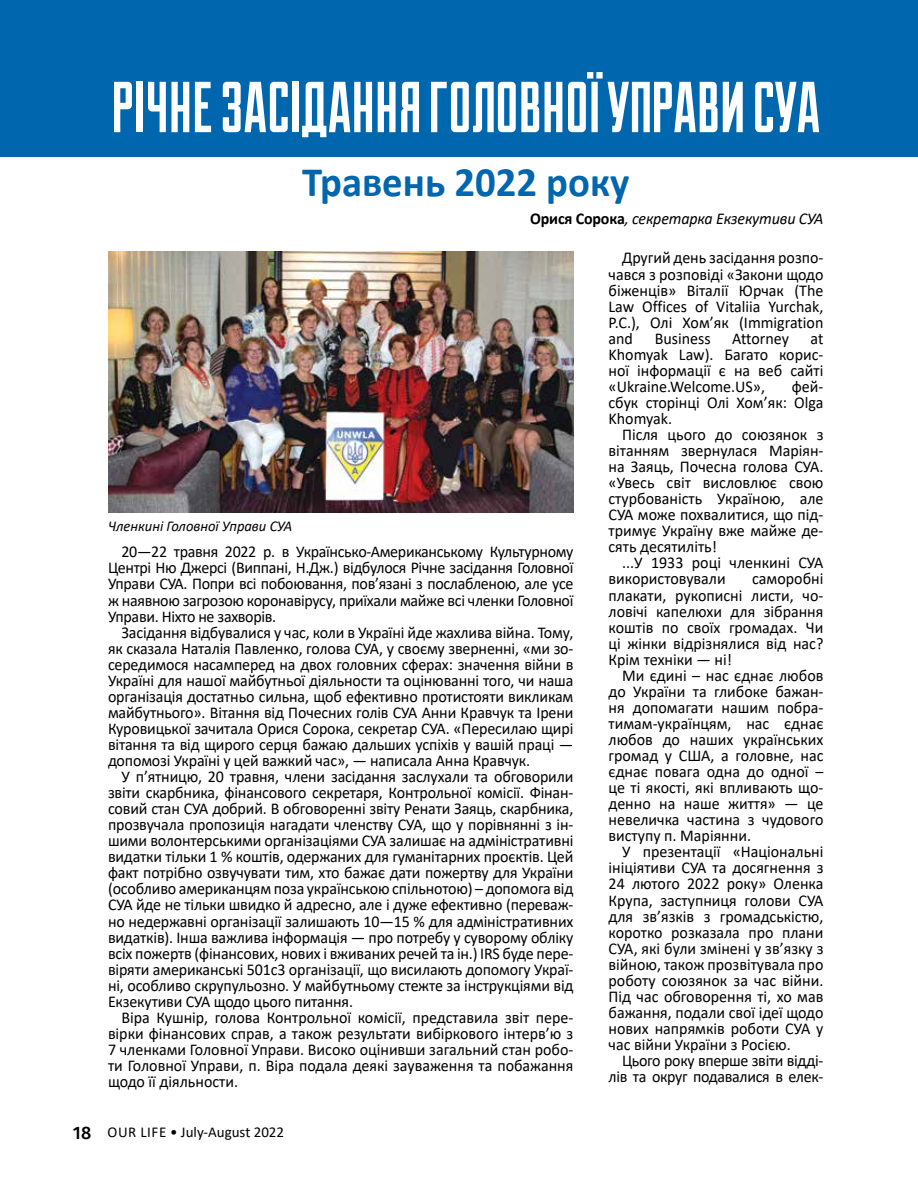
<style>
.page{position:relative;width:918px;height:1188px;background:#fff}
.page>*{position:absolute;margin:0;border:0;box-sizing:border-box;transform-origin:0 0}
.t1{font:72px "AA Duke Fill";color:#fff}
.t2{font:700 42px "Calibri";color:#0066ad}
.t3{font:16.5px/16px "Calibri";color:#000;text-align:justify}
.t4{font:16.5px/16px "Calibri";letter-spacing:-.02em;color:#000;text-align:right}
.t5{font:italic 16.5px "Calibri";letter-spacing:-.01em;color:#000}
.t6{font:15px "Calibri";color:#000}
.t7{font:italic 15px "Calibri";color:#000}
.s1{font-weight:700;font-style:normal}
.s2{font-family:"Fira Sans";font-weight:500;font-size:18px}
</style>
<div class="page">
<div style="left:0;top:0;width:918px;height:157px;background:#0066ad"></div>
<img style="left:108px;top:251px;width:465px;height:262px">
<h1 class="t1" style="left:111px;top:66px;width:711px">РІЧНЕ ЗАСІДАННЯ ГОЛОВНОЇ УПРАВИ СУА</h1>
<h2 class="t2" style="left:302px;top:153px;width:329px">Травень 2022 року</h2>
<p class="t5" style="left:530px;top:207px;width:295px"><span class="s1">Орися Сорока</span>, секретарка Екзекутиви СУА</p>
<p class="t3" style="left:609px;top:250px;width:216px;text-indent:13px">Другий день засідання розпо&shy;чався з розповіді «Закони щодо біженців» Віталії Юрчак (The Law Offices of Vitaliia Yurchak, P.C.), Олі Хом’як (Immigration and</p>
<p class="t3" style="left:655px;top:330px;width:57px">Business</p>
<p class="t3" style="left:732px;top:330px;width:58px">Attorney</p>
<p class="t3" style="left:609px;top:330px;width:216px;text-indent:202px">at Khomyak Law). Багато корис&shy;ної інформації є на веб сайті «Ukraine.Welcome.US»,</p>
<p class="t3" style="left:609px;top:378px;width:216px;text-indent:183px">фей&shy;сбук сторінці Олі Хом’як: Olga Khomyak.</p>
<p class="t3" style="left:609px;top:426px;width:216px;text-indent:13px">Після цього до союзянок з вітанням звернулася Маріян&shy;на Заяць, Почесна голова СУА. «Увесь світ висловлює свою стурбованість Україною, але СУА може похвалитися, що під&shy;тримує Україну вже майже де&shy;сять десятиліть!</p>
<p class="t3" style="left:609px;top:555px;width:216px;text-indent:13px">...У 1933 році членкині СУА використовували</p>
<p class="t7" style="left:108px;top:516px;width:186px">Членкині Головної Управи СУА</p>
<p class="t3" style="left:108px;top:543px;width:467px;text-indent:13px">20—22 травня 2022 р. в Українсько-Американському Культурному Центрі Ню Джерсі (Виппані, Н.Дж.) відбулося Річне засідання Головної Управи СУА. Попри всі побоювання, пов’язані з послабленою, але усе ж наявною загрозою коронавірусу, приїхали майже всі членки Головної Управи. Ніхто не захворів.</p>
<p class="t3" style="left:108px;top:624px;width:467px;text-indent:14px">Засідання відбувалися у час, коли в Україні йде жахлива війна. Тому, як сказала Наталія Павленко, голова СУА, у своєму зверненні, «ми зо&shy;середимося насамперед на двох головних сферах: значення війни в Україні для нашої майбутньої діяльности та оцінюванні того, чи наша організація достатньо сильна, щоб ефективно протистояти викликам майбутнього». Вітання від Почесних голів СУА Анни Кравчук та Ірени Куровицької зачитала Орися Сорока, секретар СУА. «Пересилаю щирі вітання та від щирого серця бажаю дальших успіхів у вашій праці — допомозі Україні у цей важкий час», — написала Анна Кравчук.</p>
<p class="t3" style="left:108px;top:768px;width:467px;text-indent:13px">У п’ятницю, 20 травня, члени засідання заслухали та обговорили звіти скарбника, фінансового секретаря, Контрольної комісії. Фінан&shy;совий стан СУА добрий. В обговоренні звіту Ренати Заяць, скарбника, прозвучала пропозиція нагадати членству СУА, що у порівнянні з ін&shy;шими волонтерськими організаціями СУА залишає на адміністративні видатки тільки 1 % коштів, одержаних для гуманітарних проєктів. Цей факт потрібно озвучувати тим, хто бажає дати пожертву для України (особливо американцям поза українською спільнотою) – допомога від СУА йде не тільки швидко й адресно, але і дуже ефективно (переваж&shy;но недержавні організації залишають 10—15 % для адміністративних видатків). Інша важлива інформація — про потребу у суворому обліку всіх пожертв (фінансових, нових і вживаних речей та ін.) IRS буде пере&shy;віряти американські 501с3 організації, що висилають допомогу Украї&shy;ні, особливо скрупульозно. У майбутньому стежте за інструкціями від Екзекутиви СУА щодо цього питання.</p>
<p class="t3" style="left:108px;top:1009px;width:467px;text-indent:13px">Віра Кушнір, голова Контрольної комісії, представила звіт пере&shy;вірки фінансових справ, а також результати вибіркового інтерв’ю з 7 членками Головної Управи. Високо оцінивши загальний стан робо&shy;ти Головної Управи, п. Віра подала деякі зауваження та побажання щодо її діяльности.</p>
<p class="t3" style="left:609px;top:571px;width:216px;text-indent:144px">саморобні плакати, рукописні листи, чо&shy;ловічі капелюхи для зібрання коштів по своїх громадах. Чи ці жінки відрізнялися від нас?<br>Крім техніки — ні!</p>
<p class="t3" style="left:609px;top:667px;width:216px;text-indent:13px">Ми єдині – нас єднає любов до України та глибоке бажан&shy;ня допомагати нашим побра&shy;тимам-українцям, нас єднає любов до наших українських громад у США, а головне, нас єднає повага одна до одної – це ті якості, які впливають що&shy;денно на наше життя» — це невеличка частина з чудового виступу п. Маріянни.</p>
<p class="t3" style="left:609px;top:843px;width:216px;text-indent:13px">У презентації «Національні ініціятиви СУА та досягнення з 24 лютого 2022 року» Оленка Крупа, заступниця голови СУА для зв’язків з громадськістю, коротко розказала про плани СУА, які були змінені у зв’язку з війною, також прозвітувала про роботу союзянок за час війни.<br>Під час обговорення ті, хо мав бажання, подали свої ідеї щодо нових напрямків роботи СУА у час війни України з Росією.</p>
<p class="t4" style="left:609px;top:1052px;width:216px">Цього року вперше звіти відді&shy;лів та округ подавалися в елек-</p>
<p class="t6" style="left:73px;top:1122px;width:213px"><span class="s2">18</span> OUR LIFE • July-August 2022</p>
</div>
